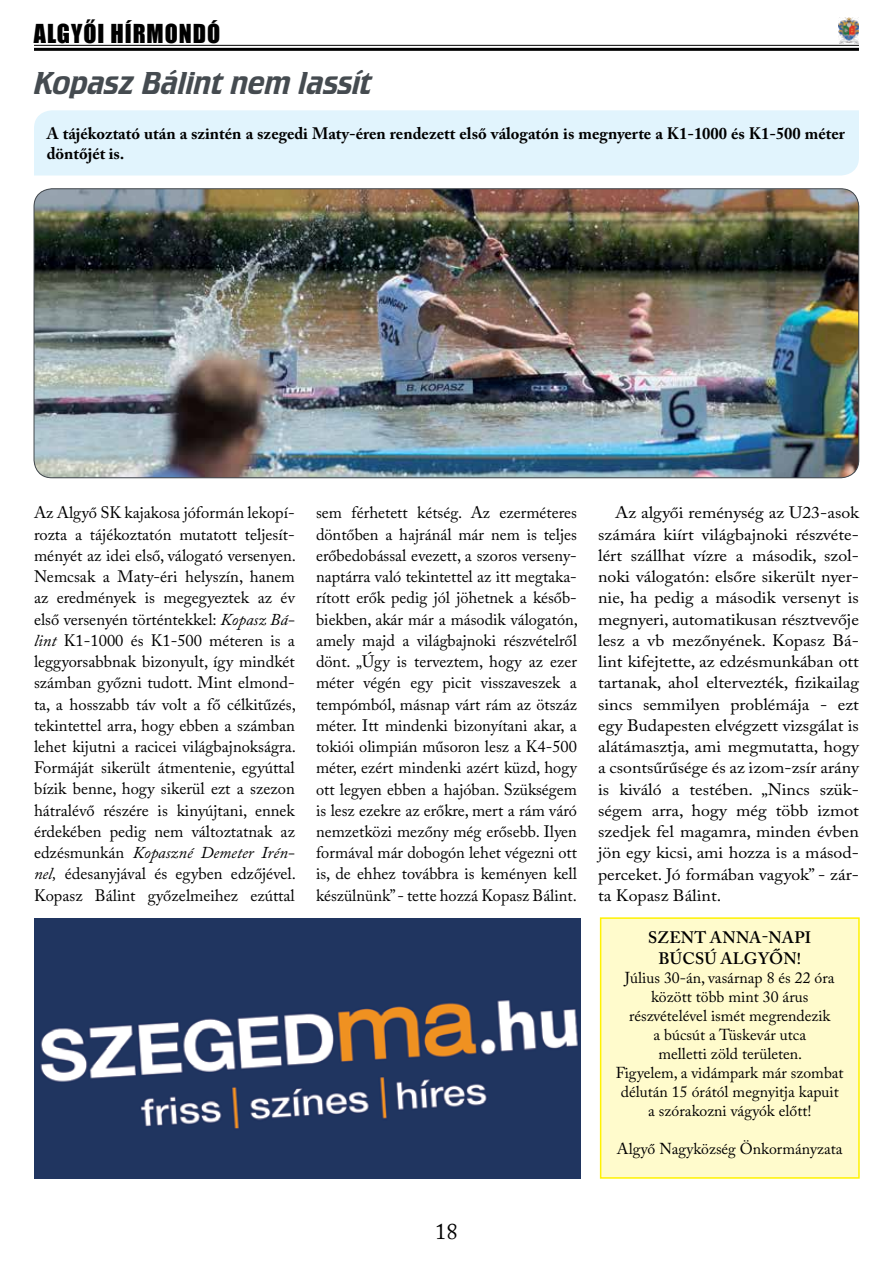
<style>
.page{position:relative;width:893px;height:1263px;background:#fff}
.page>*{position:absolute;margin:0;border:0;box-sizing:border-box;transform-origin:0 0}
.t1{font:33px "Crillee TOT";color:#454b50}
.t2{font:24px "Impact";letter-spacing:.04em;color:#000}
.t3{font:22.5px "Adobe Caslon Pro";color:#000}
.t4{font:16.5px/21.3px "Adobe Caslon Pro";color:#000;text-align:justify}
.t5{font:16.5px/21.3px "Adobe Caslon Pro";color:#000;text-align:justify;scale:1.08 1}
.t6{font:700 16.5px/19.8px "Adobe Caslon Pro";color:#000}
.t7{font:600 16.5px/21.3px "Adobe Caslon Pro";letter-spacing:.015em;color:#000;text-align:center}
.t8{font:15.75px/18.9px "Adobe Caslon Pro";color:#000;text-align:center}
.s1{font-style:italic}
</style>
<div class="page">
<hr style="left:34px;top:45px;width:825px;height:1px;background:#000">
<hr style="left:34px;top:48px;width:825px;height:3px;background:#000">
<img style="left:838px;top:17px;width:21px;height:26px">
<img style="left:35px;top:918px;width:545px;height:260px">
<div style="left:34px;top:110px;width:825px;height:66px;background:#e1f4fd"></div>
<img style="left:34px;top:189px;width:825px;height:289px">
<div style="left:601px;top:918px;width:258px;height:260px;background:#fffbcc"></div>
<div style="left:600px;top:917px;width:260px;height:262px;border:2px solid #fff200"></div>
<h2 class="t2" style="left:34px;top:15px;width:188px">ALGYŐI HÍRMONDÓ</h2>
<h1 class="t1" style="left:34px;top:65px;width:339px">Kopasz Bálint nem lassít</h1>
<p class="t6" style="left:47px;top:123px;width:800px">A tájékoztató után a szintén a szegedi Maty-éren rendezett első válogatón is megnyerte a K1-1000 és K1-500 méter döntőjét is.</p>
<p class="t4" style="left:34px;top:502px;width:263px">Az Algyő SK kajakosa jóformán lekopí&shy;rozta a tájékoztatón mutatott teljesít&shy;ményét az idei első, válogató versenyen.<br>Nemcsak a Maty-éri helyszín, hanem az eredmények is megegyeztek az év első versenyén történtekkel: <span class="s1">Kopasz Bá&shy;lint</span> K1-1000 és K1-500 méteren is a leggyorsabbnak bizonyult, így mindkét számban győzni tudott. Mint elmond&shy;ta, a hosszabb táv volt a fő célkitűzés, tekintettel arra, hogy ebben a számban lehet kijutni a racicei világbajnokságra.<br>Formáját sikerült átmentenie, egyúttal bízik benne, hogy sikerül ezt a szezon hátralévő részére is kinyújtani, ennek érdekében pedig nem változtatnak az edzésmunkán <span class="s1">Kopaszné Demeter Irén&shy;nel,</span> édesanyjával és egyben edzőjével.<br>Kopasz Bálint győzelmeihez ezúttal</p>
<p class="t4" style="left:316px;top:502px;width:263px">sem férhetett kétség. Az ezerméteres döntőben a hajránál már nem is teljes erőbedobással evezett, a szoros verseny&shy;naptárra való tekintettel az itt megtaka&shy;rított erők pedig jól jöhetnek a későb&shy;biekben, akár már a második válogatón, amely majd a világbajnoki részvételről dönt. „Úgy is terveztem, hogy az ezer méter végén egy picit visszaveszek a tempómból, másnap várt rám az ötszáz méter. Itt mindenki bizonyítani akar, a tokiói olimpián műsoron lesz a K4-500 méter, ezért mindenki azért küzd, hogy ott legyen ebben a hajóban. Szükségem is lesz ezekre az erőkre, mert a rám váró nemzetközi mezőny még erősebb. Ilyen formával már dobogón lehet végezni ott is, de ehhez továbbra is keményen kell készülnünk” - tette hozzá Kopasz Bálint.</p>
<p class="t5" style="left:598px;top:502px;width:243px;text-indent:17px">Az algyői reménység az U23-asok számára kiírt világbajnoki részvéte&shy;lért szállhat vízre a második, szol&shy;noki válogatón: elsőre sikerült nyer&shy;nie, ha pedig a második versenyt is megnyeri, automatikusan résztvevője lesz a vb mezőnyének. Kopasz Bá&shy;lint kifejtette, az edzésmunkában ott tartanak, ahol eltervezték, fizikailag sincs semmilyen problémája - ezt egy Budapesten elvégzett vizsgálat is alátámasztja, ami megmutatta, hogy a csontsűrűsége és az izom-zsír arány is kiváló a testében. „Nincs szük&shy;ségem arra, hogy még több izmot szedjek fel magamra, minden évben jön egy kicsi, ami hozza is a másod&shy;perceket. Jó formában vagyok” - zár&shy;ta Kopasz Bálint.</p>
<h3 class="t3" style="left:435px;top:1218px;width:24px">18</h3>
<p class="t7" style="left:648px;top:927px;width:165px">SZENT ANNA-NAPI<br>BÚCSÚ ALGYŐN!</p>
<p class="t8" style="left:616px;top:968px;width:229px">Július 30-án, vasárnap 8 és 22 óra között több mint 30 árus részvételével ismét megrendezik<br>a búcsút a Tüskevár utca<br>melletti zöld területen.<br>Figyelem, a vidámpark már szombat délután 15 órától megnyitja kapuit a szórakozni vágyók előtt!</p>
<p class="t8" style="left:617px;top:1138px;width:227px">Algyő Nagyközség Önkormányzata</p>
</div>
